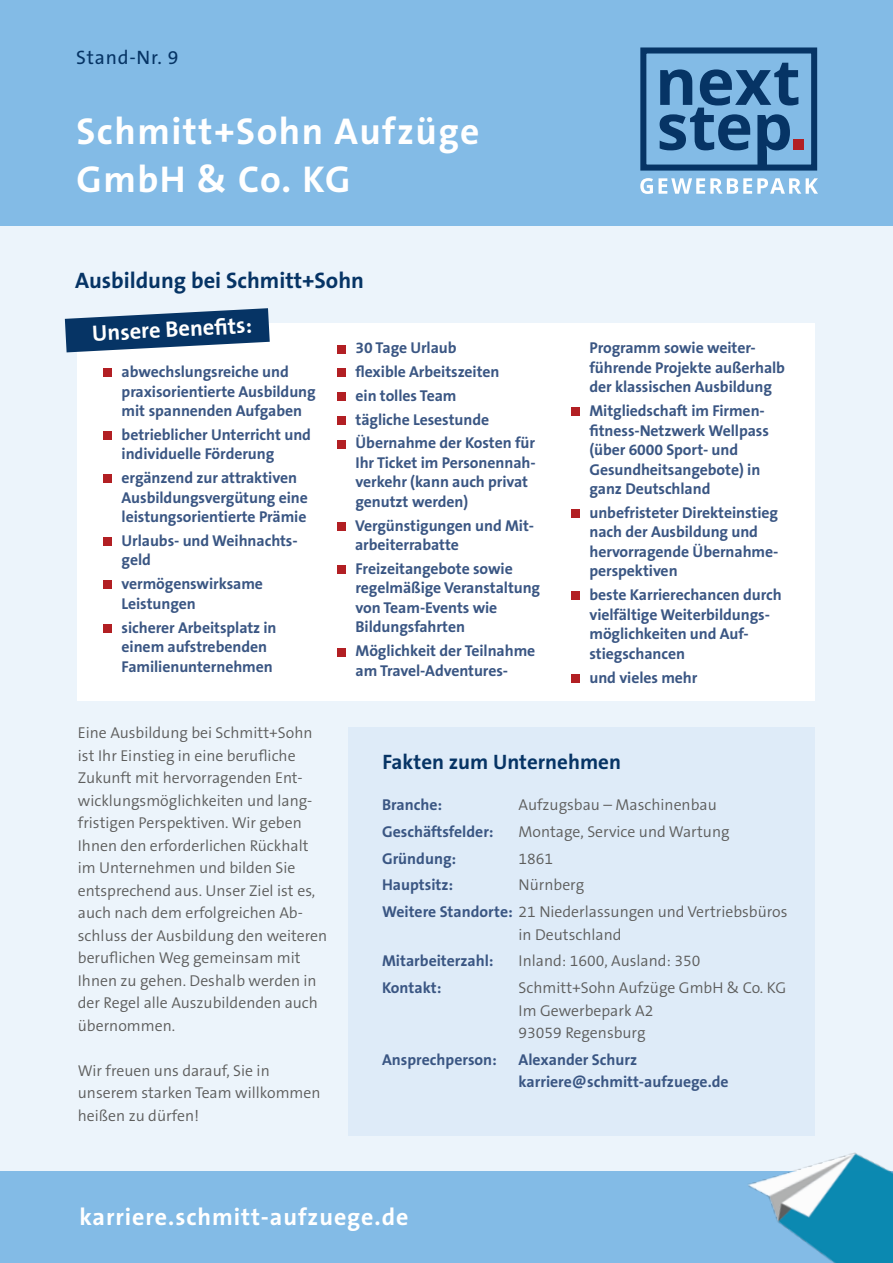
<style>
.page{position:relative;width:893px;height:1263px;background:#fff}
.page>*{position:absolute;margin:0;border:0;box-sizing:border-box;transform-origin:0 0}
.t1{font:700 37.5px/48px "The Sans B7";letter-spacing:.04em;color:#fff}
.t2{font:700 24px "The Sans B7";letter-spacing:.04em;color:#fff}
.t3{font:700 22.5px "The Sans B7";color:#063465}
.t4{font:700 22.5px "The Sans B7";color:#fff}
.t5{font:700 21px "The Sans B7";color:#063465}
.t6{font:19.5px "The Sans B5 Plain";letter-spacing:.04em;color:#063465}
.t7{font:700 15.75px/19.5px "The Sans B7";letter-spacing:-.005em;color:#3a5683}
.t8{font:300 15.75px/22.5px "The Sans B4";color:#5d5d5c}
.s1{font-family:"The Sans B7";font-weight:700;color:#3a5683}
</style>
<div class="page">
<div style="left:0;top:194px;width:893px;height:978px;background:#ecf4fb"></div>
<div style="left:0;top:0;width:893px;height:225px;background:#83bbe6"></div>
<div style="left:0;top:1171px;width:893px;height:92px;background:#83bbe6"></div>
<div style="left:640px;top:47px;width:177px;height:124px;border:6px solid #063465"></div>
<svg style="left:660px;top:63px;width:138px;height:102px"></svg>
<div style="left:793px;top:139px;width:10px;height:11px;background:#b21f23"></div>
<svg style="left:640px;top:178px;width:178px;height:16px"></svg>
<img style="left:748px;top:1152px;width:145px;height:111px">
<div style="left:349px;top:727px;width:466px;height:409px;background:#deebf8"></div>
<div style="left:78px;top:324px;width:737px;height:377px;background:#fff"></div>
<div style="left:103px;top:369px;width:9px;height:8px;background:#b21f23"></div>
<div style="left:103px;top:431px;width:9px;height:9px;background:#b21f23"></div>
<div style="left:103px;top:475px;width:9px;height:8px;background:#b21f23"></div>
<div style="left:103px;top:537px;width:9px;height:9px;background:#b21f23"></div>
<div style="left:103px;top:581px;width:9px;height:8px;background:#b21f23"></div>
<div style="left:103px;top:624px;width:9px;height:8px;background:#b21f23"></div>
<div style="left:337px;top:345px;width:9px;height:8px;background:#b21f23"></div>
<div style="left:337px;top:369px;width:9px;height:8px;background:#b21f23"></div>
<div style="left:337px;top:392px;width:9px;height:9px;background:#b21f23"></div>
<div style="left:337px;top:416px;width:9px;height:9px;background:#b21f23"></div>
<div style="left:337px;top:440px;width:9px;height:8px;background:#b21f23"></div>
<div style="left:337px;top:522px;width:9px;height:9px;background:#b21f23"></div>
<div style="left:337px;top:565px;width:9px;height:9px;background:#b21f23"></div>
<div style="left:337px;top:648px;width:9px;height:8px;background:#b21f23"></div>
<div style="left:571px;top:408px;width:8px;height:8px;background:#b21f23"></div>
<div style="left:571px;top:509px;width:8px;height:9px;background:#b21f23"></div>
<div style="left:571px;top:592px;width:8px;height:8px;background:#b21f23"></div>
<div style="left:571px;top:674px;width:8px;height:8px;background:#b21f23"></div>
<svg style="left:65px;top:308px;width:205px;height:44px"></svg>
<p class="t6" style="left:76px;top:47px;width:104px">Stand-Nr. 9</p>
<h1 class="t1" style="left:77px;top:109px;width:404px">Schmitt+Sohn Aufzüge<br>GmbH &amp; Co. KG</h1>
<h3 class="t3" style="left:75px;top:268px;width:291px">Ausbildung bei Schmitt+Sohn</h3>
<h3 class="t4" style="left:92px;top:321px;width:162px;rotate:-3deg">Unsere Benefi ts:</h3>
<p class="t7" style="left:122px;top:363px;width:196px">abwechslungsreiche und praxisorientierte Ausbildung mit spannenden Aufgaben</p>
<p class="t7" style="left:122px;top:425px;width:191px">betrieblicher Unterricht und individuelle Förderung</p>
<p class="t7" style="left:122px;top:469px;width:188px">ergänzend zur attraktiven<br>Ausbildungsvergütung eine leistungsorientierte Prämie</p>
<p class="t7" style="left:122px;top:531px;width:178px">Urlaubs- und Weihnachts&shy;geld</p>
<p class="t7" style="left:122px;top:575px;width:143px">vermögenswirksame<br>Leistungen</p>
<p class="t7" style="left:122px;top:618px;width:157px">sicherer Arbeitsplatz in einem aufstrebenden<br>Familienunternehmen</p>
<p class="t7" style="left:356px;top:337px;width:181px;line-height:23.7px">30 Tage Urlaub<br>flexible Arbeitszeiten<br>ein tolles Team<br>tägliche Lesestunde<br>Übernahme der Kosten für</p>
<p class="t7" style="left:356px;top:453px;width:182px">Ihr Ticket im Personennah&shy;verkehr (kann auch privat genutzt werden)</p>
<p class="t7" style="left:355px;top:516px;width:180px">Vergünstigungen und Mit&shy;arbeiterrabatte</p>
<p class="t7" style="left:356px;top:559px;width:186px">Freizeitangebote sowie regelmäßige Veranstaltung von Team-Events wie<br>Bildungsfahrten</p>
<p class="t7" style="left:356px;top:642px;width:181px">Möglichkeit der Teilnahme am Travel-Adventures-</p>
<p class="t7" style="left:589px;top:339px;width:197px">Programm sowie weiter&shy;führende Projekte außerhalb der klassischen Ausbildung</p>
<p class="t7" style="left:589px;top:402px;width:181px">Mitgliedschaft im Firmen&shy;fitness-Netzwerk Wellpass (über 6000 Sport- und<br>Gesundheitsangebote) in ganz Deutschland</p>
<p class="t7" style="left:589px;top:503px;width:190px">unbefristeter Direkteinstieg nach der Ausbildung und hervorragende Übernahme&shy;perspektiven</p>
<p class="t7" style="left:589px;top:586px;width:194px">beste Karrierechancen durch vielfältige Weiterbildungs&shy;möglichkeiten und Auf&shy;stiegschancen</p>
<p class="t7" style="left:589px;top:668px;width:109px">und vieles mehr</p>
<p class="t8" style="left:78px;top:722px;width:251px">Eine Ausbildung bei Schmitt+Sohn ist Ihr Einstieg in eine berufliche<br>Zukunft mit hervorragenden Ent&shy;wicklungsmöglichkeiten und lang&shy;fristigen Perspektiven. Wir geben<br>Ihnen den erforderlichen Rückhalt im Unternehmen und bilden Sie entsprechend aus. Unser Ziel ist es, auch nach dem erfolgreichen Ab&shy;schluss der Ausbildung den weiteren beruflichen Weg gemeinsam mit<br>Ihnen zu gehen. Deshalb werden in der Regel alle Auszubildenden auch übernommen.</p>
<p class="t8" style="left:78px;top:1060px;width:244px">Wir freuen uns darauf, Sie in unserem starken Team willkommen heißen zu dürfen!</p>
<h3 class="t5" style="left:382px;top:751px;width:240px">Fakten zum Unternehmen</h3>
<p class="t7" style="left:382px;top:795px;width:62px">Branche:</p>
<p class="t8" style="left:519px;top:794px;width:200px">Aufzugsbau – Maschinenbau</p>
<p class="t7" style="left:382px;top:822px;width:113px">Geschäftsfelder:</p>
<p class="t8" style="left:519px;top:821px;width:213px">Montage, Service und Wartung</p>
<p class="t7" style="left:382px;top:849px;width:76px">Gründung:</p>
<p class="t8" style="left:519px;top:847px;width:36px">1861</p>
<p class="t7" style="left:382px;top:876px;width:73px">Hauptsitz:</p>
<p class="t8" style="left:382px;top:872px;width:407px;line-height:26.7px;text-indent:137px">Nürnberg<br><span class="s1">Weitere Standorte:</span> 21 Niederlassungen und Vertriebsbüros</p>
<p class="t8" style="left:519px;top:923px;width:105px">in Deutschland</p>
<p class="t7" style="left:382px;top:952px;width:113px">Mitarbeiterzahl:</p>
<p class="t8" style="left:519px;top:950px;width:183px">Inland: 1600, Ausland: 350</p>
<p class="t7" style="left:382px;top:978px;width:61px">Kontakt:</p>
<p class="t8" style="left:519px;top:977px;width:269px">Schmitt+Sohn Aufzüge GmbH &amp; Co. KG<br>Im Gewerbepark A2<br>93059 Regensburg</p>
<p class="t7" style="left:382px;top:1050px;width:116px">Ansprechperson:</p>
<p class="t7" style="left:519px;top:1049px;width:212px;line-height:22.5px">Alexander Schurz karriere@schmitt-aufzuege.de</p>
<h2 class="t2" style="left:79px;top:1204px;width:331px">karriere.schmitt-aufzuege.de</h2>
</div>
